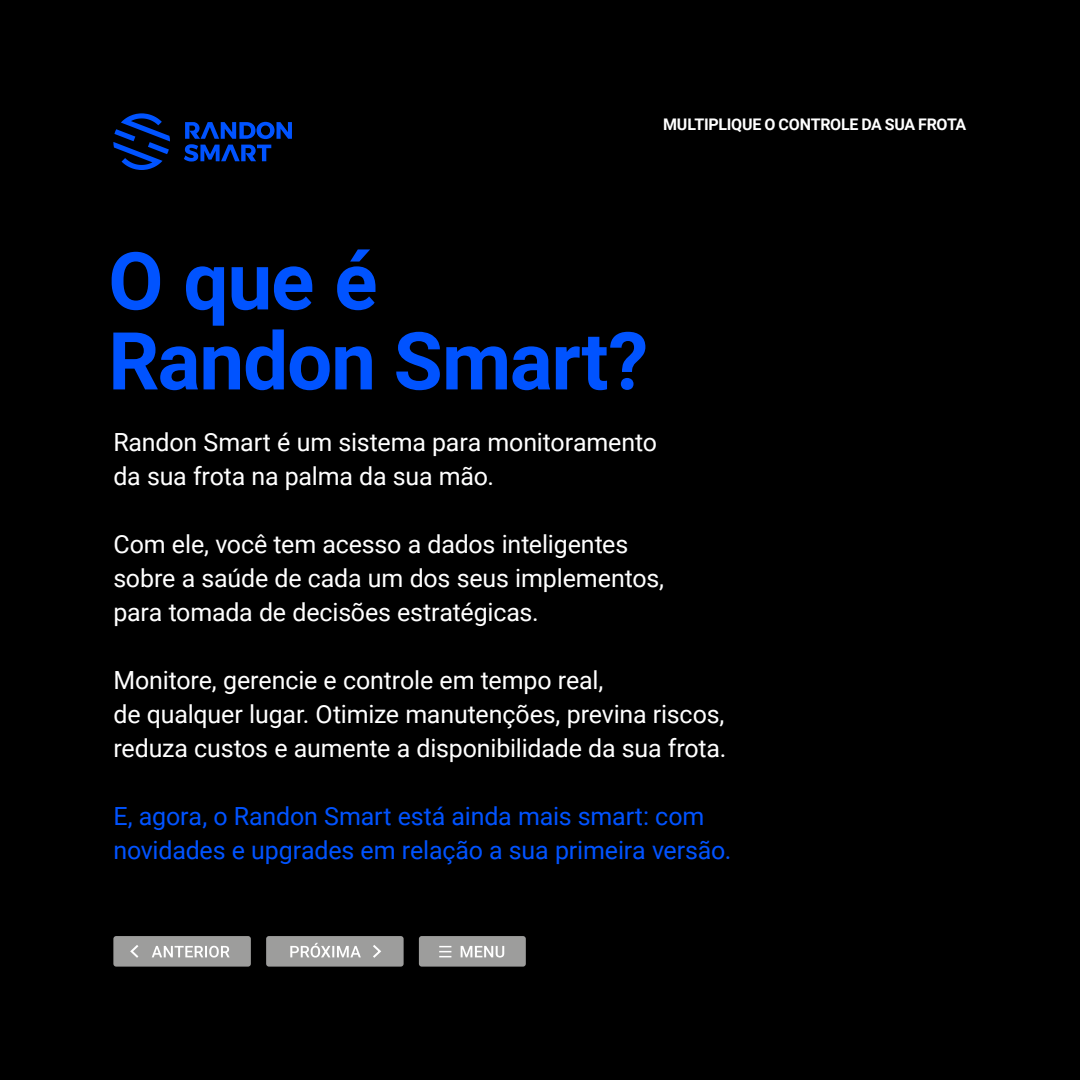
<style>
.page{position:relative;width:1080px;height:1080px;background:#000}
.page>*{position:absolute;margin:0;border:0;box-sizing:border-box;transform-origin:0 0}
.t1{font:700 80px/80px "Roboto";letter-spacing:-.015em;color:#0053ff}
.t2{font:25px/34px "Roboto";letter-spacing:-.01em;color:#fff}
.t3{font:25px/34px "Roboto";letter-spacing:-.005em;color:#0053ff}
.t4{font:700 16px "Roboto";letter-spacing:-.015em;color:#fff}
</style>
<div class="page">
<svg style="left:113px;top:113px;width:57px;height:57px"></svg>
<svg style="left:184px;top:122px;width:108px;height:40px"></svg>
<div style="left:113px;top:936px;width:138px;height:31px;background:#9d9d9c;border-radius:3px"></div>
<svg style="left:152px;top:946px;width:78px;height:12px"></svg>
<svg style="left:130px;top:945px;width:9px;height:13px"></svg>
<div style="left:266px;top:936px;width:138px;height:31px;background:#9d9d9c;border-radius:3px"></div>
<svg style="left:290px;top:943px;width:71px;height:15px"></svg>
<svg style="left:373px;top:945px;width:8px;height:13px"></svg>
<div style="left:419px;top:936px;width:107px;height:31px;background:#9d9d9c;border-radius:3px"></div>
<svg style="left:439px;top:946px;width:12px;height:11px"></svg>
<svg style="left:461px;top:946px;width:43px;height:12px"></svg>
<p class="t4" style="left:663px;top:113px;width:305px">MULTIPLIQUE O CONTROLE DA SUA FROTA</p>
<h1 class="t1" style="left:108px;top:238px;width:541px">O que é<br>Randon Smart?</h1>
<p class="t2" style="left:113px;top:425px;width:545px">Randon Smart é um sistema para monitoramento da sua frota na palma da sua mão.</p>
<p class="t2" style="left:113px;top:527px;width:552px">Com ele, você tem acesso a dados inteligentes sobre a saúde de cada um dos seus implementos, para tomada de decisões estratégicas.</p>
<p class="t2" style="left:113px;top:663px;width:615px">Monitore, gerencie e controle em tempo real,<br>de qualquer lugar. Otimize manutenções, previna riscos, reduza custos e aumente a disponibilidade da sua frota.</p>
<p class="t3" style="left:113px;top:799px;width:620px">E, agora, o Randon Smart está ainda mais smart: com novidades e upgrades em relação a sua primeira versão.</p>
</div>
